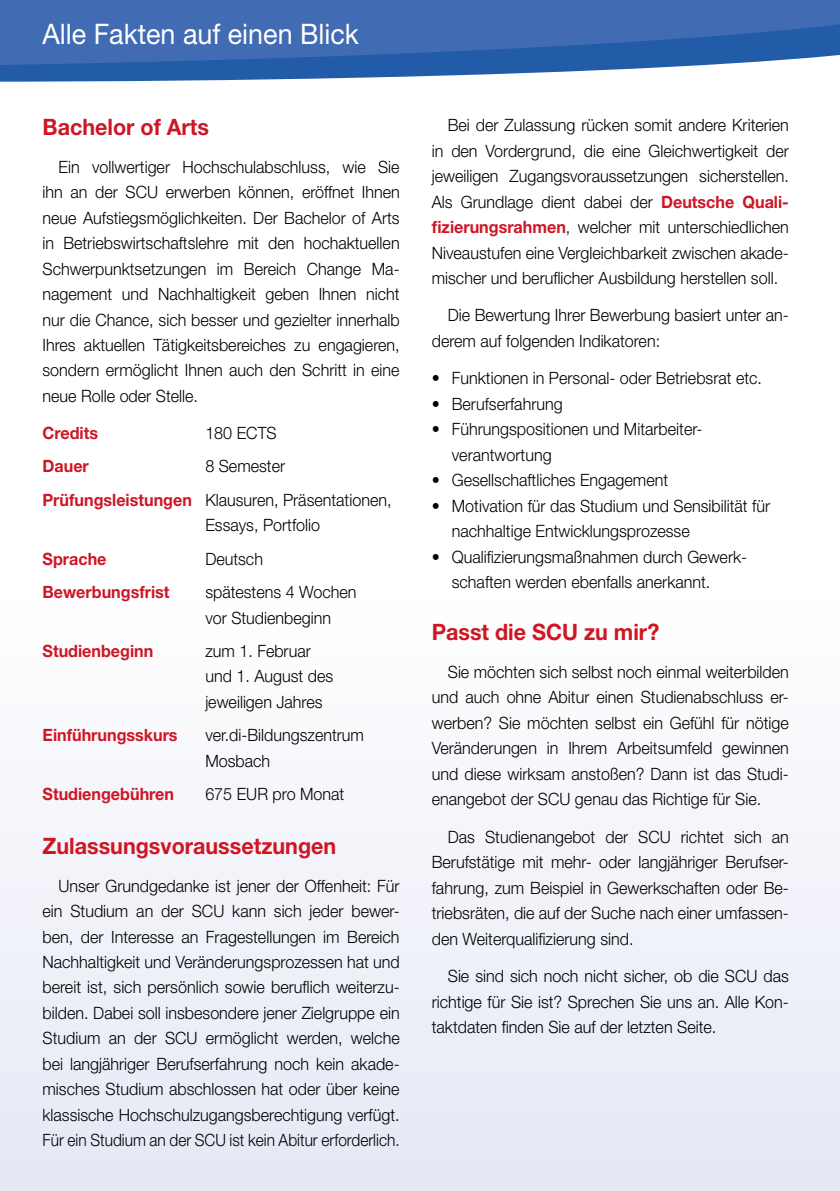
<style>
.page{position:relative;width:840px;height:1191px;background:#fff}
.page>*{position:absolute;margin:0;border:0;box-sizing:border-box;transform-origin:0 0}
.t1{font:28.2px "Helvetica Neue LT Std";color:#fff;scale:.95 1}
.t2{font:700 22.6px "Helvetica Neue LT Std";color:#ce1625;scale:.95 1}
.t3{font:300 17px/25.4px "Helvetica Neue LT Std";color:#000;scale:.95 1}
.t4{font:700 17px "Helvetica Neue LT Std";color:#ce1625;scale:.95 1}
.s1{font-weight:700;color:#ce1625}
</style>
<div class="page">
<svg style="left:0;top:74px;width:496px;height:8px;fill:#225ca8"></svg>
<svg style="left:0;top:0;width:839px;height:74px;background:#406db2"></svg>
<div style="left:0;top:602px;width:839px;height:589px;background:#f2f3fa"></div>
<h1 class="t1" style="left:43px;top:17px;width:334px">Alle Fakten auf einen Blick</h1>
<h2 class="t2" style="left:43px;top:113px;width:177px">Bachelor of Arts</h2>
<p class="t3" style="left:43px;top:154px;width:377px;text-align:justify;text-indent:16px">Ein vollwertiger Hochschulabschluss, wie Sie ihn an der SCU erwerben können, eröffnet Ihnen neue Aufstiegsmöglichkeiten. Der Bachelor of Arts in Betriebswirtschaftslehre mit den hochaktuellen Schwerpunktsetzungen im Bereich Change Ma&shy;nagement und Nachhaltigkeit geben Ihnen nicht nur die Chance, sich besser und gezielter innerhalb Ihres aktuellen Tätigkeitsbereiches zu engagieren, sondern ermöglicht Ihnen auch den Schritt in eine neue Rolle oder Stelle.</p>
<p class="t4" style="left:43px;top:422px;width:60px">Credits</p>
<p class="t3" style="left:205px;top:419px;width:77px">180 ECTS</p>
<p class="t4" style="left:43px;top:455px;width:50px">Dauer</p>
<p class="t3" style="left:43px;top:449px;width:368px;line-height:33.4px;text-indent:163px">8 Semester<br><span class="s1">Prüfungsleistungen</span> Klausuren, Präsentationen,</p>
<p class="t3" style="left:205px;top:512px;width:122px">Essays, Portfolio</p>
<p class="t4" style="left:43px;top:548px;width:69px">Sprache</p>
<p class="t3" style="left:205px;top:545px;width:62px">Deutsch</p>
<p class="t4" style="left:43px;top:581px;width:135px">Bewerbungsfrist</p>
<p class="t3" style="left:205px;top:579px;width:161px">spätestens 4 Wochen vor Studienbeginn</p>
<p class="t4" style="left:43px;top:640px;width:118px">Studienbeginn</p>
<p class="t3" style="left:205px;top:638px;width:136px">zum 1. Februar und 1. August des jeweiligen Jahres</p>
<p class="t4" style="left:43px;top:725px;width:144px">Einführungsskurs</p>
<p class="t3" style="left:205px;top:722px;width:168px">ver.di-Bildungszentrum<br>Mosbach</p>
<p class="t4" style="left:43px;top:783px;width:140px">Studiengebühren</p>
<p class="t3" style="left:205px;top:781px;width:148px">675 EUR pro Monat</p>
<h2 class="t2" style="left:43px;top:832px;width:310px">Zulassungsvoraussetzungen</h2>
<p class="t3" style="left:43px;top:872px;width:377px;text-align:justify;text-indent:16px">Unser Grundgedanke ist jener der Offenheit: Für ein Studium an der SCU kann sich jeder bewer&shy;ben, der Interesse an Fragestellungen im Bereich Nachhaltigkeit und Veränderungsprozessen hat und bereit ist, sich persönlich sowie beruflich weiterzu&shy;bilden. Dabei soll insbesondere jener Zielgruppe ein Studium an der SCU ermöglicht werden, welche bei langjähriger Berufserfahrung noch kein akade&shy;misches Studium abschlossen hat oder über keine klassische Hochschulzugangsberechtigung verfügt.<br>Für ein Studium an der SCU ist kein Abitur erforderlich.</p>
<p class="t3" style="left:431px;top:112px;width:377px;text-align:justify;text-indent:16px">Bei der Zulassung rücken somit andere Kriterien in den Vordergrund, die eine Gleichwertigkeit der jeweiligen Zugangsvoraussetzungen sicherstellen.<br>Als Grundlage dient dabei der <span class="s1">Deutsche Quali&shy;fizierungsrahmen</span>, welcher mit unterschiedlichen Niveaustufen eine Vergleichbarkeit zwischen akade&shy;mischer und beruflicher Ausbildung herstellen soll.</p>
<p class="t3" style="left:431px;top:302px;width:377px;text-indent:16px">Die Bewertung Ihrer Bewerbung basiert unter an&shy;derem auf folgenden Indikatoren:</p>
<p class="t3" style="left:431px;top:365px;width:349px">• Funktionen in Personal- oder Betriebsrat etc.</p>
<p class="t3" style="left:431px;top:391px;width:139px">• Berufserfahrung</p>
<p class="t3" style="left:451px;top:416px;width:263px;text-indent:-20px">• Führungspositionen und Mitarbeiter&shy;verantwortung</p>
<p class="t3" style="left:431px;top:467px;width:250px">• Gesellschaftliches Engagement</p>
<p class="t3" style="left:451px;top:492px;width:336px;text-indent:-20px">• Motivation für das Studium und Sensibilität für nachhaltige Entwicklungsprozesse</p>
<p class="t3" style="left:451px;top:543px;width:310px;text-indent:-20px">• Qualifizierungsmaßnahmen durch Gewerk&shy;schaften werden ebenfalls anerkannt.</p>
<h2 class="t2" style="left:431px;top:618px;width:241px">Passt die SCU zu mir?</h2>
<p class="t3" style="left:431px;top:659px;width:377px;text-align:justify;text-indent:16px">Sie möchten sich selbst noch einmal weiterbilden und auch ohne Abitur einen Studienabschluss er&shy;werben? Sie möchten selbst ein Gefühl für nötige Veränderungen in Ihrem Arbeitsumfeld gewinnen und diese wirksam anstoßen? Dann ist das Studi&shy;enangebot der SCU genau das Richtige für Sie.</p>
<p class="t3" style="left:431px;top:823px;width:377px;text-align:justify;text-indent:16px">Das Studienangebot der SCU richtet sich an Berufstätige mit mehr- oder langjähriger Berufser&shy;fahrung, zum Beispiel in Gewerkschaften oder Be&shy;triebsräten, die auf der Suche nach einer umfassen&shy;den Weiterqualifizierung sind.</p>
<p class="t3" style="left:431px;top:963px;width:377px;text-align:justify;text-indent:16px">Sie sind sich noch nicht sicher, ob die SCU das richtige für Sie ist? Sprechen Sie uns an. Alle Kon&shy;taktdaten finden Sie auf der letzten Seite.</p>
</div>
